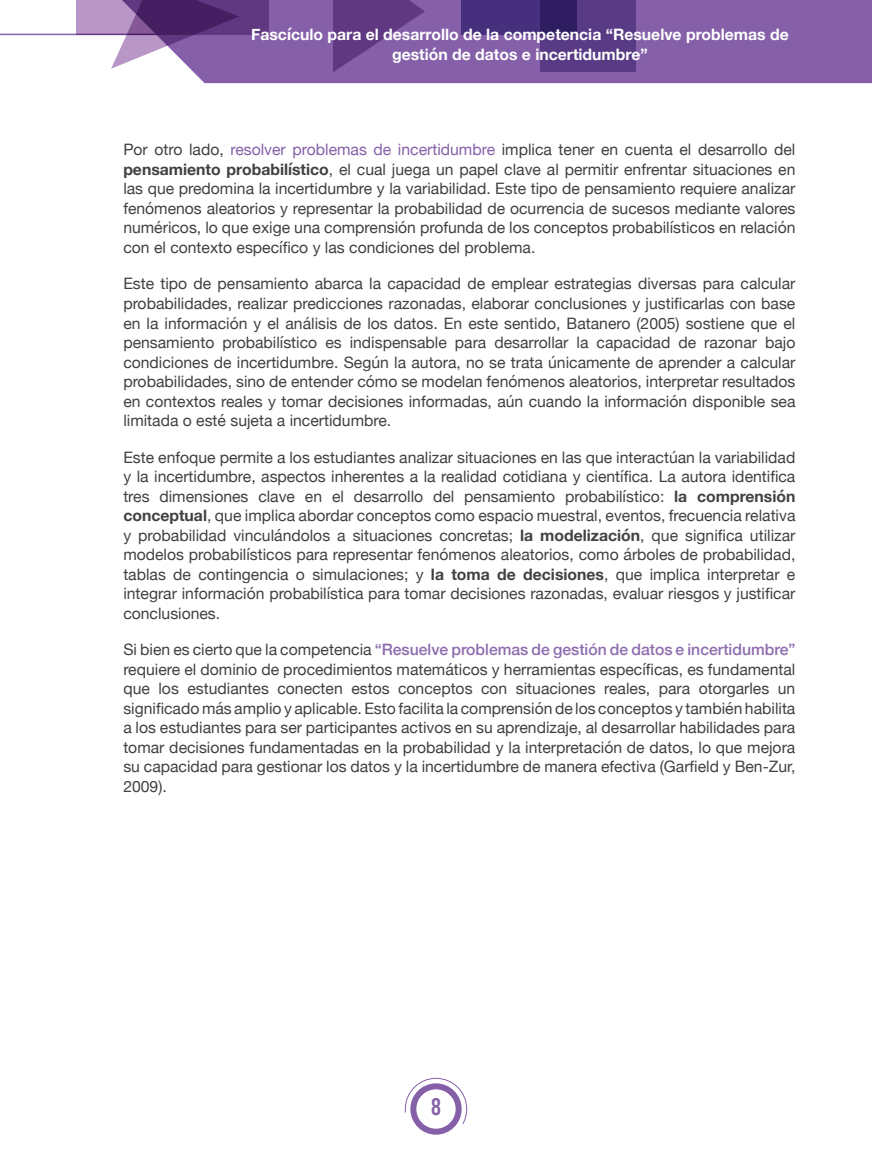
<style>
.page{position:relative;width:872px;height:1170px;background:#fff}
.page>*{position:absolute;margin:0;border:0;box-sizing:border-box;transform-origin:0 0}
.t1{font:24px "Bebas Kai";color:#8560a9}
.t2{font:15.75px/19.5px "Helvetica Neue";color:#414042;text-align:justify}
.t3{font:700 15.75px/19.5px "Helvetica Neue";color:#fff;text-align:center}
.s1{color:#8560a9}
.s2{font-weight:700}
.s3{font-weight:500;color:#8e6caf}
</style>
<div class="page">
<div style="left:190px;top:0;width:682px;height:83px;background:#8560a9"></div>
<hr style="left:0;top:34px;width:175px;height:1px;background:#8560a9">
<svg style="left:111px;top:35px;width:128px;height:34px"></svg>
<svg style="left:77px;top:0;width:192px;height:35px"></svg>
<div style="left:540px;top:0;width:95px;height:72px;background:#583b84"></div>
<svg style="left:461px;top:0;width:115px;height:35px;fill:#46307d"></svg>
<svg style="left:333px;top:0;width:92px;height:72px"></svg>
<svg style="left:413px;top:1086px;width:45px;height:45px"></svg>
<div style="left:410px;top:1083px;width:51px;height:51px;border:6px solid #8560a9;border-radius:50%"></div>
<svg style="left:404px;top:1077px;width:63px;height:47px"></svg>
<p class="t3" style="left:251px;top:25px;width:539px">Fascículo para el desarrollo de la competencia “Resuelve problemas de gestión de datos e incertidumbre”</p>
<p class="t2" style="left:123px;top:141px;width:673px">Por otro lado, <span class="s1">resolver problemas de incertidumbre</span> implica tener en cuenta el desarrollo del <span class="s2">pensamiento probabilístico</span>, el cual juega un papel clave al permitir enfrentar situaciones en las que predomina la incertidumbre y la variabilidad. Este tipo de pensamiento requiere analizar fenómenos aleatorios y representar la probabilidad de ocurrencia de sucesos mediante valores numéricos, lo que exige una comprensión profunda de los conceptos probabilísticos en relación con el contexto específico y las condiciones del problema.</p>
<p class="t2" style="left:123px;top:275px;width:673px">Este tipo de pensamiento abarca la capacidad de emplear estrategias diversas para calcular probabilidades, realizar predicciones razonadas, elaborar conclusiones y justificarlas con base en la información y el análisis de los datos. En este sentido, Batanero (2005) sostiene que el pensamiento probabilístico es indispensable para desarrollar la capacidad de razonar bajo condiciones de incertidumbre. Según la autora, no se trata únicamente de aprender a calcular probabilidades, sino de entender cómo se modelan fenómenos aleatorios, interpretar resultados en contextos reales y tomar decisiones informadas, aún cuando la información disponible sea limitada o esté sujeta a incertidumbre.</p>
<p class="t2" style="left:123px;top:448px;width:673px">Este enfoque permite a los estudiantes analizar situaciones en las que interactúan la variabilidad y la incertidumbre, aspectos inherentes a la realidad cotidiana y científica. La autora identifica tres dimensiones clave en el desarrollo del pensamiento probabilístico: <span class="s2">la comprensión conceptual</span>, que implica abordar conceptos como espacio muestral, eventos, frecuencia relativa y probabilidad vinculándolos a situaciones concretas; <span class="s2">la modelización</span>, que significa utilizar modelos probabilísticos para representar fenómenos aleatorios, como árboles de probabilidad, tablas de contingencia o simulaciones; y <span class="s2">la toma de decisiones</span>, que implica interpretar e integrar información probabilística para tomar decisiones razonadas, evaluar riesgos y justificar conclusiones.</p>
<p class="t2" style="left:123px;top:640px;width:673px">Si bien es cierto que la competencia <span class="s3">“Resuelve problemas de gestión de datos e incertidumbre” </span>requiere el dominio de procedimientos matemáticos y herramientas específicas, es fundamental que los estudiantes conecten estos conceptos con situaciones reales, para otorgarles un significado más amplio y aplicable. Esto facilita la comprensión de los conceptos y también habilita a los estudiantes para ser participantes activos en su aprendizaje, al desarrollar habilidades para tomar decisiones fundamentadas en la probabilidad y la interpretación de datos, lo que mejora su capacidad para gestionar los datos y la incertidumbre de manera efectiva (Garfield y Ben-Zur, 2009).</p>
<h1 class="t1" style="left:431px;top:1093px;width:11px">8</h1>
</div>
